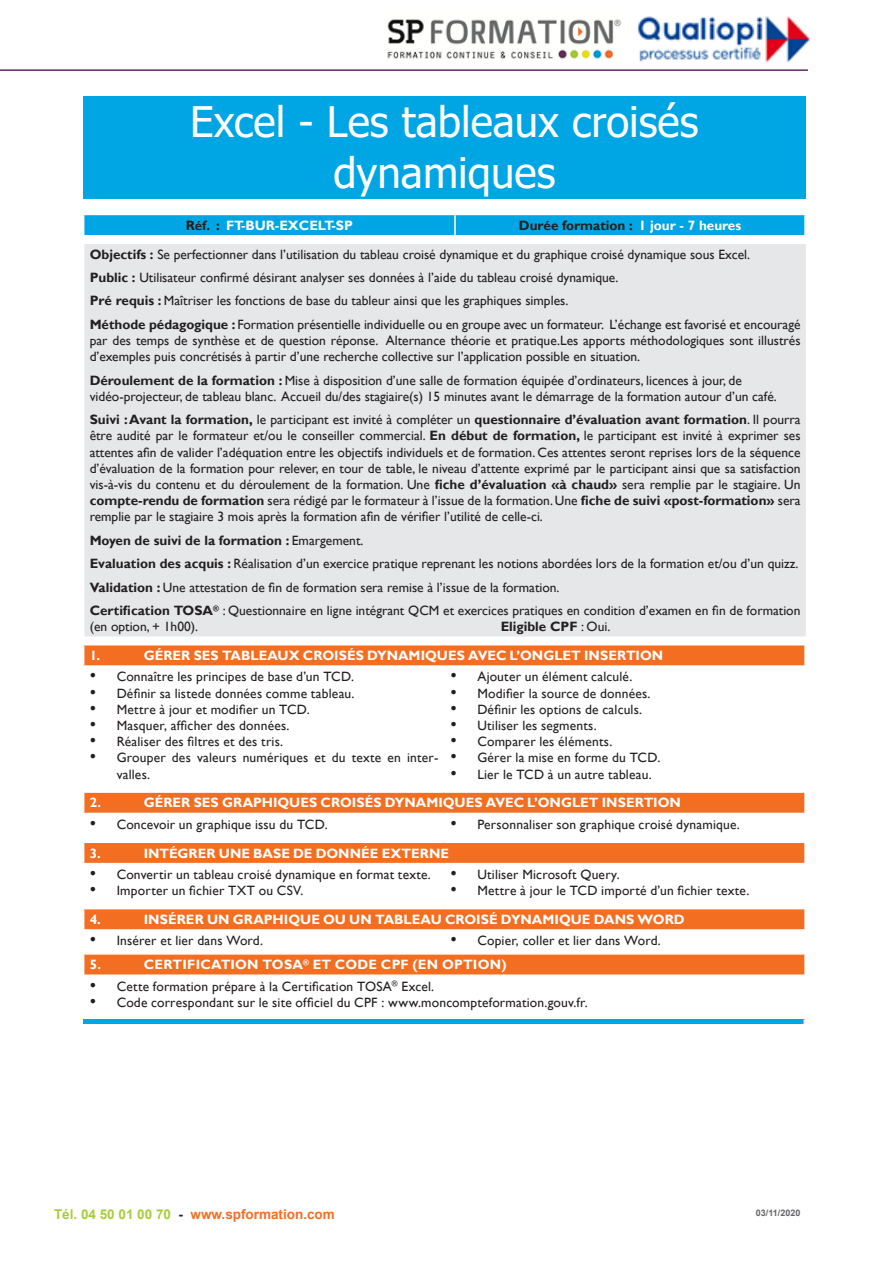
<style>
.page{position:relative;width:893px;height:1263px;background:#fff}
.page>*{position:absolute;margin:0;border:0;box-sizing:border-box;transform-origin:0 0}
.t1{font:42px "Tahoma";color:#fff}
.t2{font:13.5px/16.2px "Gill Sans";color:#231f20;text-align:justify}
.t3{font:700 13.5px "Gill Sans";letter-spacing:.005em;color:#fff}
.t4{font:700 13.5px "Gill Sans";color:#231f20}
.t5{font:700 13.5px "Arial";color:#f36e21}
.t6{font:700 9px "Arial";color:#656568}
.s1{color:#231f20}
.s2{color:#fff}
.s3{font-weight:700}
.s4{font-weight:400}
.s5{font-family:"Times New Roman";font-size:18px}
.s6{color:#a6ce39}
</style>
<div class="page">
<hr style="left:0;top:69px;width:808px;height:2px;background:#5d2863">
<div style="left:83px;top:97px;width:723px;height:102px;background:#00a6e4"></div>
<div style="left:83px;top:215px;width:721px;height:20px;background:#00a6e4"></div>
<hr style="left:454px;top:215px;width:2px;height:20px;background:#fff">
<div style="left:84px;top:243px;width:722px;height:394px;background:#e6e7e9"></div>
<hr style="left:83px;top:242px;width:724px;height:2px;background:#fff">
<hr style="left:83px;top:636px;width:724px;height:2px;background:#fff">
<div style="left:84px;top:645px;width:721px;height:21px;background:#f36e21"></div>
<hr style="left:804px;top:645px;width:2px;height:20px;background:#fff">
<hr style="left:83px;top:665px;width:361px;height:2px;background:#fff">
<hr style="left:444px;top:665px;width:362px;height:2px;background:#fff">
<div style="left:84px;top:792px;width:721px;height:21px;background:#f36e21"></div>
<hr style="left:83px;top:791px;width:361px;height:2px;background:#fff">
<hr style="left:444px;top:791px;width:362px;height:2px;background:#fff">
<hr style="left:804px;top:793px;width:2px;height:20px;background:#fff">
<div style="left:84px;top:842px;width:721px;height:22px;background:#f36e21"></div>
<hr style="left:83px;top:841px;width:361px;height:2px;background:#fff">
<hr style="left:444px;top:841px;width:362px;height:2px;background:#fff">
<hr style="left:804px;top:843px;width:2px;height:20px;background:#fff">
<hr style="left:83px;top:863px;width:361px;height:1px;background:#fff">
<hr style="left:444px;top:863px;width:362px;height:1px;background:#fff">
<svg style="left:84px;top:909px;width:720px;height:65px;fill:#f36e21"></svg>
<svg style="left:444px;top:931px;width:1px;height:22px"></svg>
<hr style="left:83px;top:953px;width:361px;height:2px;background:#fff">
<hr style="left:444px;top:953px;width:362px;height:2px;background:#fff">
<svg style="left:804px;top:955px;width:1px;height:19px"></svg>
<hr style="left:83px;top:929px;width:361px;height:2px;background:#fff">
<hr style="left:444px;top:929px;width:362px;height:2px;background:#fff">
<div style="left:83px;top:1019px;width:721px;height:5px;background:#00a6e4"></div>
<img style="left:387px;top:16px;width:423px;height:47px">
<p class="t1" style="left:190px;top:94px;width:510px">Excel - Les tableaux croisés</p>
<p class="t1" style="left:333px;top:144px;width:224px">dynamiques</p>
<p class="t3" style="left:186px;top:217px;width:169px"><span class="s1">Réf. :</span> FT-BUR-EXCELT-SP</p>
<p class="t4" style="left:519px;top:217px;width:224px">Durée formation : <span class="s2">1 jour - 7 heures</span></p>
<p class="t2" style="left:90px;top:246px;width:662px"><span class="s3">Objectifs :</span> Se perfectionner dans l’utilisation du tableau croisé dynamique et du graphique croisé dynamique sous Excel.</p>
<p class="t2" style="left:90px;top:270px;width:530px"><span class="s3">Public :</span> Utilisateur confirmé désirant analyser ses données à l’aide du tableau croisé dynamique.</p>
<p class="t2" style="left:90px;top:293px;width:480px"><span class="s3">Pré requis :</span> Maîtriser les fonctions de base du tableur ainsi que les graphiques simples.</p>
<p class="t2" style="left:90px;top:316px;width:712px"><span class="s3">Méthode pédagogique :</span> Formation présentielle individuelle ou en groupe avec un formateur. L’échange est favorisé et encouragé par des temps de synthèse et de question réponse. Alternance théorie et pratique.Les apports méthodologiques sont illustrés d’exemples puis concrétisés à partir d’une recherche collective sur l’application possible en situation.</p>
<p class="t2" style="left:90px;top:372px;width:654px"><span class="s3">Déroulement de la formation :</span> Mise à disposition d’une salle de formation équipée d’ordinateurs, licences à jour, de</p>
<p class="t2" style="left:90px;top:388px;width:689px">vidéo-projecteur, de tableau blanc. Accueil du/des stagiaire(s) 15 minutes avant le démarrage de la formation autour d’un café.</p>
<p class="t2" style="left:90px;top:412px;width:712px"><span class="s3">Suivi : Avant la formation,</span> le participant est invité à compléter un <span class="s3">questionnaire d’évaluation avant formation</span>. Il pourra être audité par le formateur et/ou le conseiller commercial. <span class="s3">En début de formation,</span> le participant est invité à exprimer ses attentes afin de valider l’adéquation entre les objectifs individuels et de formation. Ces attentes seront reprises lors de la séquence d’évaluation de la formation pour relever, en tour de table, le niveau d’attente exprimé par le participant ainsi que sa satisfaction vis-à-vis du contenu et du déroulement de la formation. Une <span class="s3">fiche d’évaluation «à chaud»</span> sera remplie par le stagiaire. Un <span class="s3">compte-rendu de formation</span> sera rédigé par le formateur à l’issue de la formation. Une <span class="s3">fiche de suivi «post-formation»</span> sera remplie par le stagiaire 3 mois après la formation afin de vérifier l’utilité de celle-ci.</p>
<p class="t4" style="left:90px;top:532px;width:275px">Moyen de suivi de la formation : <span class="s4">Emargement.</span></p>
<p class="t2" style="left:90px;top:556px;width:710px"><span class="s3">Evaluation des acquis :</span> Réalisation d’un exercice pratique reprenant les notions abordées lors de la formation et/ou d’un quizz.</p>
<p class="t2" style="left:90px;top:579px;width:471px"><span class="s3">Validation :</span> Une attestation de fin de formation sera remise à l’issue de la formation.</p>
<p class="t2" style="left:90px;top:603px;width:712px"><span class="s3">Certification TOSA</span><sup>®</sup> : Questionnaire en ligne intégrant QCM et exercices pratiques en condition d’examen en fin de formation (en option, + 1h00).</p>
<p class="t4" style="left:501px;top:618px;width:111px">Eligible CPF <span class="s4">: Oui.</span></p>
<p class="t3" style="left:90px;top:647px;width:12px">1.</p>
<p class="t3" style="left:144px;top:647px;width:521px">GÉRER SES TABLEAUX CROISÉS DYNAMIQUES AVEC L’ONGLET INSERTION</p>
<p class="t2" style="left:90px;top:669px;width:266px"><span class="s5">•</span> Connaître les principes de base d’un TCD.</p>
<p class="t2" style="left:90px;top:685px;width:266px"><span class="s5">•</span> Définir sa listede données comme tableau.</p>
<p class="t2" style="left:90px;top:701px;width:222px"><span class="s5">•</span> Mettre à jour et modifier un TCD.</p>
<p class="t2" style="left:90px;top:718px;width:201px"><span class="s5">•</span> Masquer, afficher des données.</p>
<p class="t2" style="left:90px;top:734px;width:195px"><span class="s5">•</span> Réaliser des filtres et des tris.</p>
<p class="t2" style="left:117px;top:750px;width:323px;text-indent:-27px"><span class="s5">•</span> Grouper des valeurs numériques et du texte en inter&shy;valles.</p>
<p class="t2" style="left:450px;top:669px;width:184px"><span class="s5">•</span> Ajouter un élément calculé.</p>
<p class="t2" style="left:450px;top:685px;width:202px"><span class="s5">•</span> Modifier la source de données.</p>
<p class="t2" style="left:450px;top:701px;width:193px"><span class="s5">•</span> Définir les options de calculs.</p>
<p class="t2" style="left:450px;top:718px;width:148px"><span class="s5">•</span> Utiliser les segments.</p>
<p class="t2" style="left:450px;top:734px;width:163px"><span class="s5">•</span> Comparer les éléments.</p>
<p class="t2" style="left:450px;top:750px;width:211px"><span class="s5">•</span> Gérer la mise en forme du TCD.</p>
<p class="t2" style="left:450px;top:766px;width:203px"><span class="s5">•</span> Lier le TCD à un autre tableau.</p>
<p class="t3" style="left:90px;top:795px;width:13px">2.</p>
<p class="t3" style="left:144px;top:795px;width:539px">GÉRER SES GRAPHIQUES CROISÉS DYNAMIQUES AVEC L’ONGLET INSERTION</p>
<p class="t2" style="left:90px;top:816px;width:239px"><span class="s5">•</span> Concevoir un graphique issu du TCD.</p>
<p class="t2" style="left:450px;top:816px;width:291px"><span class="s5">•</span> Personnaliser son graphique croisé dynamique.</p>
<p class="t3" style="left:90px;top:845px;width:13px">3.</p>
<p class="t3" style="left:144px;top:845px;width:307px">INTÉGRER UNE BASE DE DONNÉE EXTERNE</p>
<p class="t2" style="left:90px;top:866px;width:343px"><span class="s5">•</span> Convertir un tableau croisé dynamique en format texte.</p>
<p class="t2" style="left:90px;top:883px;width:215px"><span class="s5">•</span> Importer un fichier TXT ou CSV.</p>
<p class="t2" style="left:450px;top:866px;width:171px"><span class="s5">•</span> Utiliser Microsoft Query.</p>
<p class="t2" style="left:450px;top:883px;width:300px"><span class="s5">•</span> Mettre à jour le TCD importé d’un fichier texte.</p>
<p class="t3" style="left:90px;top:911px;width:13px">4.</p>
<p class="t3" style="left:144px;top:911px;width:543px">INSÉRER UN GRAPHIQUE OU UN TABLEAU CROISÉ DYNAMIQUE DANS WORD</p>
<p class="t2" style="left:90px;top:933px;width:175px"><span class="s5">•</span> Insérer et lier dans Word.</p>
<p class="t2" style="left:450px;top:933px;width:212px"><span class="s5">•</span> Copier, coller et lier dans Word.</p>
<p class="t3" style="left:90px;top:956px;width:13px">5.</p>
<p class="t3" style="left:144px;top:956px;width:364px">CERTIFICATION TOSA<sup>®</sup> ET CODE CPF (EN OPTION)</p>
<p class="t2" style="left:90px;top:978px;width:346px"><span class="s5">•</span> Cette formation prépare à la Certification TOSA<sup>®</sup> Excel.</p>
<p class="t2" style="left:90px;top:994px;width:499px"><span class="s5">•</span> Code correspondant sur le site officiel du CPF : www.moncompteformation.gouv.fr.</p>
<p class="t5" style="left:54px;top:1204px;width:282px"><span class="s6">Tél. 04 50 01 00 70</span> <span class="s1">-</span> www.spformation.com</p>
<p class="t6" style="left:756px;top:1206px;width:46px">03/11/2020</p>
</div>
